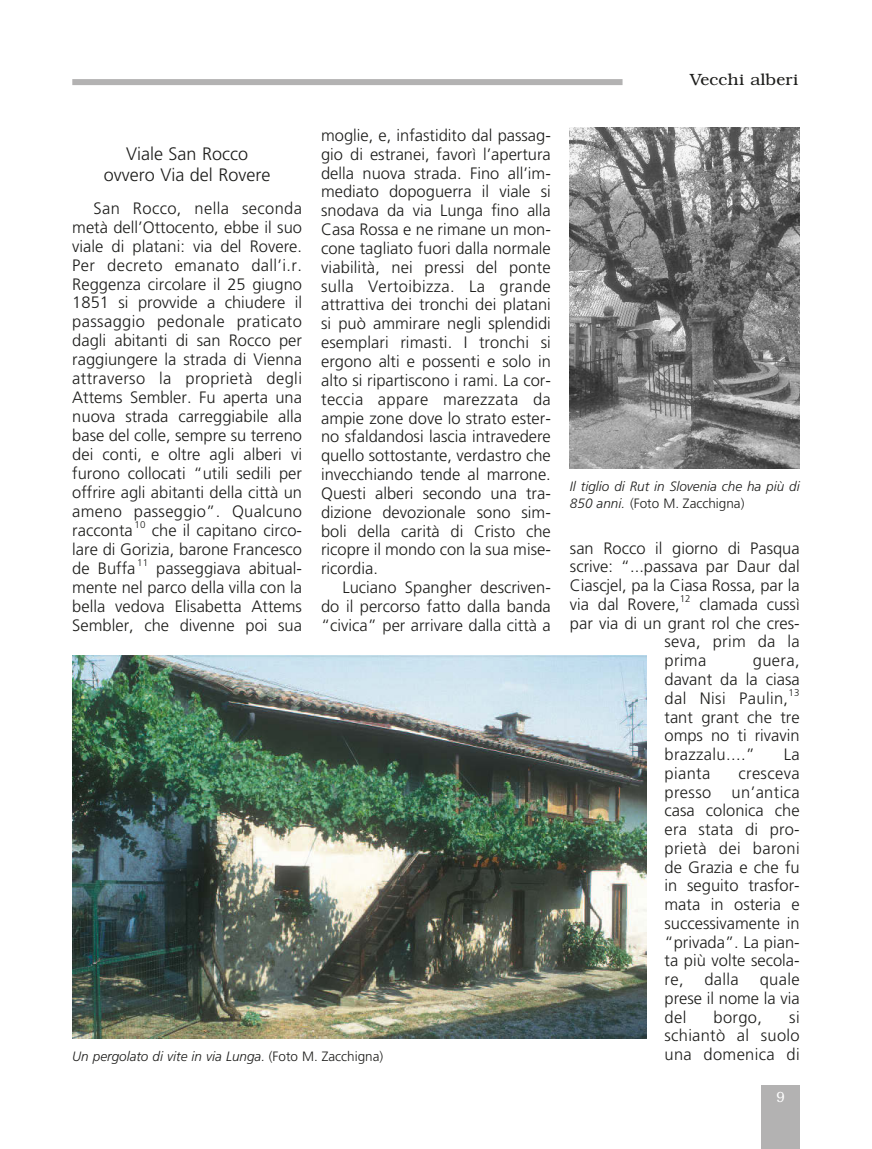
<style>
.page{position:relative;width:872px;height:1149px;background:#fff}
.page>*{position:absolute;margin:0;border:0;box-sizing:border-box;transform-origin:0 0}
.t1{font:18px/21.1px "Frutiger Light Yu";color:#1d1d1b;text-align:center}
.t2{font:16.5px/18.9px "Frutiger Light Yu";color:#1d1d1b;text-align:justify}
.t3{font:16.5px "Frutiger Light Yu";letter-spacing:.02em;color:#1d1d1b}
.t4{font:300 16.5px "Bookman";color:#1d1d1b;scale:1.05 1}
.t5{font:300 15px "Bookman";color:#fff;scale:.9 1}
.t6{font:13.5px "Frutiger Light Italic Yu";color:#1d1d1b}
.t7{font:13.5px "Frutiger Light Yu";color:#1d1d1b}
.t8{font:9.75px "Frutiger Light Yu";color:#1d1d1b}
.s1{font-family:"Frutiger Light Yu"}
.s2{font-family:"Frutiger Light Italic Yu"}
</style>
<div class="page">
<div style="left:72px;top:79px;width:550px;height:6px;background:#b3b2b2"></div>
<img style="left:72px;top:655px;width:574px;height:382px">
<img style="left:570px;top:128px;width:229px;height:340px">
<div style="left:761px;top:1084px;width:38px;height:64px;background:#b3b2b2"></div>
<p class="t1" style="left:104px;top:143px;width:168px">Viale San Rocco ovvero Via del Rovere</p>
<p class="t2" style="left:72px;top:198px;width:231px;text-indent:21px">San Rocco, nella seconda metà dell’Ottocento, ebbe il suo viale di platani: via del Rovere.<br>Per decreto emanato dall’i.r.<br>Reggenza circolare il 25 giugno 1851 si provvide a chiudere il passaggio pedonale praticato dagli abitanti di san Rocco per raggiungere la strada di Vienna attraverso la proprietà degli Attems Sembler. Fu aperta una nuova strada carreggiabile alla base del colle, sempre su terreno dei conti, e oltre agli alberi vi furono collocati “utili sedili per offrire agli abitanti della città un ameno passeggio”. Qualcuno racconta</p>
<p class="t8" style="left:135px;top:519px;width:12px">10</p>
<p class="t2" style="left:72px;top:520px;width:231px;text-indent:80px">che il capitano circo&shy;lare di Gorizia, barone Francesco de Buffa</p>
<p class="t8" style="left:137px;top:557px;width:12px">11</p>
<p class="t2" style="left:72px;top:558px;width:231px;text-indent:84px">passeggiava abitual&shy;mente nel parco della villa con la bella vedova Elisabetta Attems Sembler, che divenne poi sua</p>
<p class="t2" style="left:321px;top:126px;width:231px">moglie, e, infastidito dal passag&shy;gio di estranei, favorì l’apertura della nuova strada. Fino all’im&shy;mediato dopoguerra il viale si snodava da via Lunga fino alla Casa Rossa e ne rimane un mon&shy;cone tagliato fuori dalla normale viabilità, nei pressi del ponte sulla Vertoibizza. La grande attrattiva dei tronchi dei platani si può ammirare negli splendidi esemplari rimasti. I tronchi si ergono alti e possenti e solo in alto si ripartiscono i rami. La cor&shy;teccia appare marezzata da ampie zone dove lo strato ester&shy;no sfaldandosi lascia intravedere quello sottostante, verdastro che invecchiando tende al marrone.<br>Questi alberi secondo una tra&shy;dizione devozionale sono sim&shy;boli della carità di Cristo che ricopre il mondo con la sua mise&shy;ricordia.</p>
<p class="t2" style="left:321px;top:577px;width:231px;text-indent:21px">Luciano Spangher descriven&shy;do il percorso fatto dalla banda “civica” per arrivare dalla città a</p>
<p class="t6" style="left:72px;top:1048px;width:312px">Un pergolato di vite in via Lunga. <span class="s1">(Foto M. Zacchigna)</span></p>
<p class="t4" style="left:689px;top:70px;width:105px">Vecchi alberi</p>
<p class="t6" style="left:570px;top:478px;width:231px">Il tiglio di Rut in Slovenia che ha più di</p>
<p class="t7" style="left:570px;top:495px;width:176px"><span class="s2">850 anni.</span> (Foto M. Zacchigna)</p>
<p class="t2" style="left:570px;top:538px;width:231px">san Rocco il giorno di Pasqua scrive: “...passava par Daur dal Ciascjel, pa la Ciasa Rossa, par la via dal Rovere,</p>
<p class="t8" style="left:680px;top:593px;width:12px">12</p>
<p class="t2" style="left:699px;top:594px;width:102px">clamada cussì</p>
<p class="t2" style="left:570px;top:613px;width:231px">par via di un grant rol che cres-</p>
<p class="t3" style="left:664px;top:632px;width:137px">seva, prim da la</p>
<p class="t2" style="left:664px;top:651px;width:43px">prima</p>
<p class="t2" style="left:664px;top:651px;width:137px;text-indent:88px">guera, davant da la ciasa dal Nisi Paulin,</p>
<p class="t8" style="left:788px;top:686px;width:13px">13</p>
<p class="t2" style="left:664px;top:707px;width:137px">tant grant che tre omps no ti rivavin brazzalu....”</p>
<p class="t2" style="left:783px;top:744px;width:17px">La</p>
<p class="t2" style="left:664px;top:763px;width:47px">pianta</p>
<p class="t2" style="left:664px;top:763px;width:137px;text-indent:74px">cresceva presso un’antica casa colonica che era stata di pro&shy;prietà dei baroni de Grazia e che fu in seguito trasfor&shy;mata in osteria e successivamente in “privada”. La pian&shy;ta più volte secola&shy;re,</p>
<p class="t2" style="left:664px;top:969px;width:137px;text-indent:95px">quale prese il nome la via del</p>
<p class="t2" style="left:704px;top:969px;width:36px">dalla</p>
<p class="t2" style="left:713px;top:1007px;width:50px">borgo,</p>
<p class="t2" style="left:664px;top:1007px;width:137px;text-indent:125px">si schiantò al suolo una domenica di</p>
<p class="t5" style="left:776px;top:1087px;width:11px">9</p>
</div>
